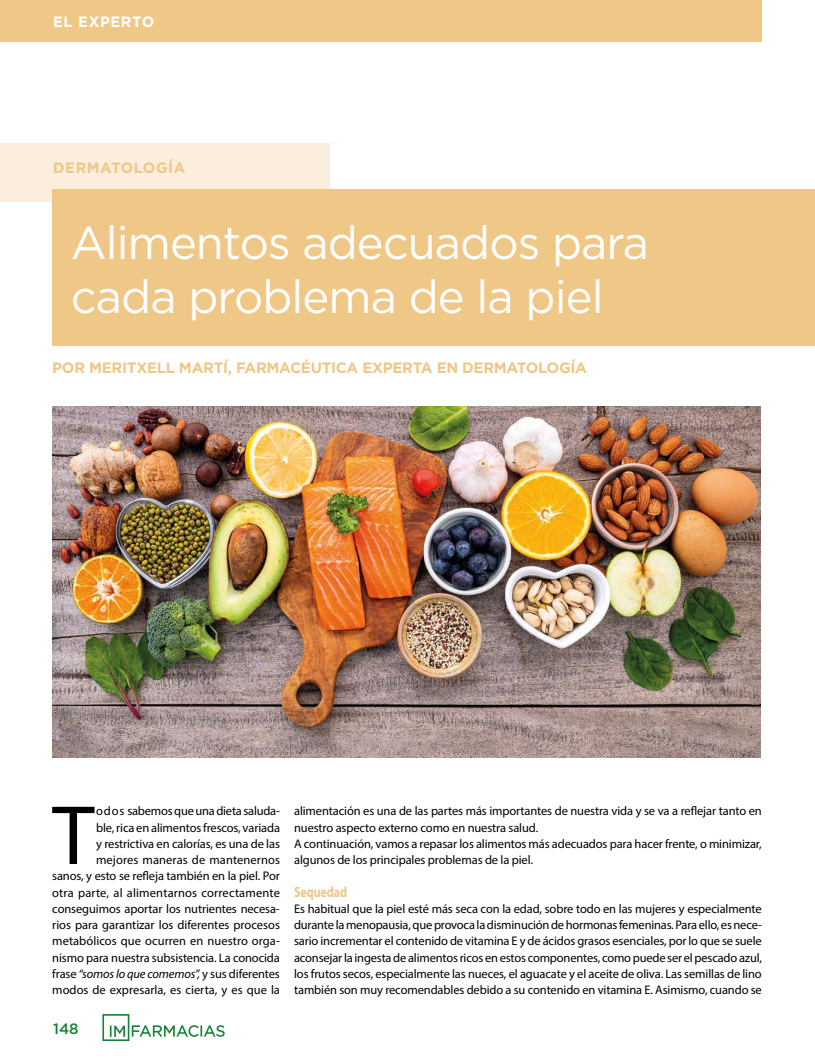
<style>
.page{position:relative;width:815px;height:1063px;background:#fff}
.page>*{position:absolute;margin:0;border:0;box-sizing:border-box;transform-origin:0 0}
.t1{font:84.88px "Myriad Pro";color:#000}
.t2{font:46.25px/53.8px "Gotham";letter-spacing:-.02em;color:#fff}
.t3{font:700 15px "Gotham";letter-spacing:-.02em;color:#efc786}
.t4{font:700 15px "Gotham";letter-spacing:.04em;color:#efc786}
.t5{font:700 15px "Gotham";letter-spacing:.04em;color:#fff}
.t6{font:700 15px "Myriad Pro";letter-spacing:-.01em;color:#efc786;scale:.8 1}
.t7{font:500 15px "Gotham";color:#178236}
.t8{font:12.5px/16.2px "Myriad Pro";letter-spacing:-.01em;color:#000}
.s1{font-style:italic}
</style>
<div class="page">
<div style="left:0;top:0;width:762px;height:41px;background:#efc786"></div>
<svg style="left:102px;top:1014px;width:123px;height:27px"></svg>
<img style="left:52px;top:407px;width:709px;height:350px">
<div style="left:0;top:144px;width:330px;height:58px;background:#fbeedc"></div>
<div style="left:52px;top:189px;width:763px;height:157px;background:#efc786"></div>
<p class="t5" style="left:53px;top:13px;width:103px">EL EXPERTO</p>
<p class="t4" style="left:53px;top:159px;width:134px">DERMATOLOGÍA</p>
<h2 class="t2" style="left:71px;top:215px;width:580px">Alimentos adecuados para cada problema de la piel</h2>
<p class="t3" style="left:52px;top:359px;width:536px">POR MERITXELL MARTÍ, FARMACÉUTICA EXPERTA EN DERMATOLOGÍA</p>
<p class="t8" style="left:52px;top:803px;width:229px;text-align:right">odos sabemos que una dieta saluda-<br>ble, rica en alimentos frescos, variada<br>y restrictiva en calorías, es una de las mejores maneras de mantenernos<br>sanos, y esto se refleja también en la piel. Por otra parte, al alimentarnos correctamente conseguimos aportar los nutrientes necesa&shy;rios para garantizar los diferentes procesos metabólicos que ocurren en nuestro orga&shy;nismo para nuestra subsistencia. La conocida frase <span class="s1">“somos lo que comemos”,</span> y sus diferentes modos de expresarla, es cierta, y es que la</p>
<h1 class="t1" style="left:52px;top:783px;width:44px">T</h1>
<p class="t7" style="left:53px;top:1018px;width:27px">148</p>
<p class="t8" style="left:294px;top:803px;width:469px">alimentación es una de las partes más importantes de nuestra vida y se va a reflejar tanto en nuestro aspecto externo como en nuestra salud.<br>A continuación, vamos a repasar los alimentos más adecuados para hacer frente, o minimizar, algunos de los principales problemas de la piel.</p>
<p class="t6" style="left:294px;top:882px;width:68px">Sequedad</p>
<p class="t8" style="left:294px;top:900px;width:469px;text-align:justify">Es habitual que la piel esté más seca con la edad, sobre todo en las mujeres y especialmente durante la menopausia, que provoca la disminución de hormonas femeninas. Para ello, es nece&shy;sario incrementar el contenido de vitamina E y de ácidos grasos esenciales, por lo que se suele aconsejar la ingesta de alimentos ricos en estos componentes, como puede ser el pescado azul, los frutos secos, especialmente las nueces, el aguacate y el aceite de oliva. Las semillas de lino también son muy recomendables debido a su contenido en vitamina E. Asimismo, cuando se</p>
</div>
